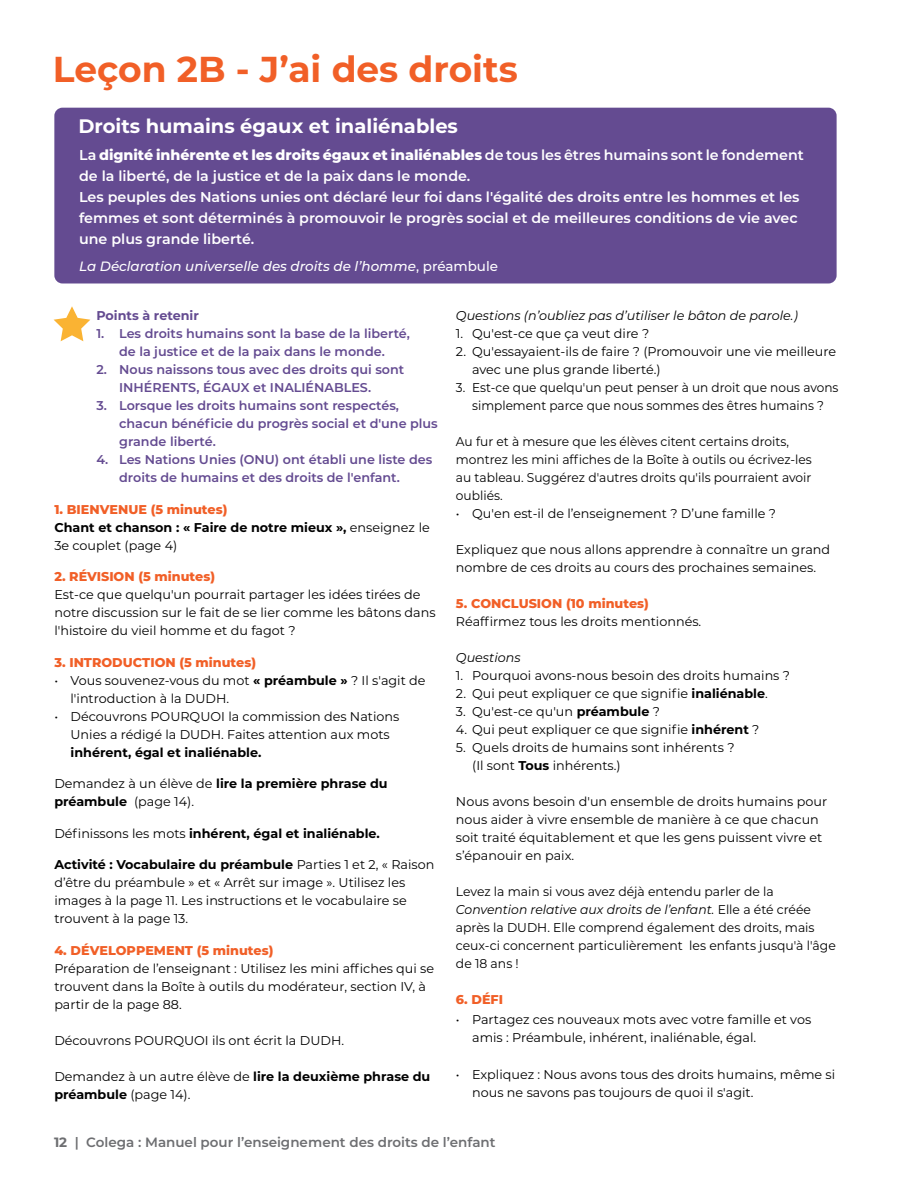
<style>
.page{position:relative;width:918px;height:1188px;background:#fff}
.page>*{position:absolute;margin:0;border:0;box-sizing:border-box;transform-origin:0 0}
.t1{font:700 36px "Montserrat";color:#f15f27}
.t2{font:700 19.5px "Montserrat";color:#fff}
.t3{font:600 14.25px/21px "Montserrat";color:#fff}
.t4{font:600 13.5px "Montserrat";color:#6d6e71}
.t5{font:italic 500 13.5px "Montserrat";color:#fff}
.t6{font:12.75px/18px "Montserrat";color:#000}
.t7{font:600 12.75px/18px "Montserrat";color:#644b91}
.t8{font:700 12.75px/18px "Montserrat";color:#000}
.t9{font:12.75px/18px "Montserrat";color:#000;scale:.96 1}
.t10{font:800 12.75px "Montserrat";color:#f15f27}
.t11{font:12.75px/18px "Montserrat";color:#000;text-align:center;scale:.95 1}
.t12{font:italic 12.75px "Montserrat";color:#000}
.t13{font:700 12.75px "Montserrat";color:#644b91}
.s1{font-weight:800}
.s2{font-style:normal}
.s3{font-weight:800;color:#f15f27}
.s4{font-weight:400}
.s5{font-weight:700}
.s6{font-style:italic}
</style>
<div class="page">
<div style="left:54px;top:108px;width:783px;height:175px;background:#644b91;border-radius:8px"></div>
<svg style="left:54px;top:306px;width:36px;height:35px"></svg>
<h1 class="t1" style="left:53px;top:43px;width:467px">Leçon 2B - J’ai des droits</h1>
<h2 class="t2" style="left:78px;top:112px;width:381px">Droits humains égaux et inaliénables</h2>
<p class="t3" style="left:79px;top:143px;width:726px">La <span class="s1">dignité inhérente et les droits égaux et inaliénables</span> de tous les êtres humains sont le fondement de la liberté, de la justice et de la paix dans le monde.<br>Les peuples des Nations unies ont déclaré leur foi dans l'égalité des droits entre les hommes et les femmes et sont déterminés à promouvoir le progrès social et de meilleures conditions de vie avec une plus grande liberté.</p>
<p class="t5" style="left:79px;top:256px;width:421px">La Déclaration universelle des droits de l’homme<span class="s2">, préambule</span></p>
<p class="t13" style="left:96px;top:306px;width:104px">Points à retenir</p>
<p class="t7" style="left:96px;top:324px;width:315px;text-align:center">1. Les droits humains sont la base de la liberté, de la justice et de la paix dans le monde.</p>
<p class="t7" style="left:119px;top:360px;width:287px;text-indent:-23px">2. Nous naissons tous avec des droits qui sont<br>INHÉRENTS, ÉGAUX et INALIÉNABLES.</p>
<p class="t7" style="left:119px;top:396px;width:320px;text-indent:-23px">3. Lorsque les droits humains sont respectés, chacun bénéficie du progrès social et d'une plus grande liberté.</p>
<p class="t7" style="left:119px;top:450px;width:315px;text-indent:-23px">4. Les Nations Unies (ONU) ont établi une liste des droits de humains et des droits de l'enfant.</p>
<p class="t8" style="left:54px;top:500px;width:377px"><span class="s3">1. BIENVENUE (5 minutes)<br></span>Chant et chanson : « Faire de notre mieux », <span class="s4">enseignez le<br>3e couplet (page 4)</span></p>
<p class="t10" style="left:54px;top:567px;width:162px">2. RÉVISION (5 minutes)</p>
<p class="t6" style="left:54px;top:585px;width:383px">Est-ce que quelqu'un pourrait partager les idées tirées de notre discussion sur le fait de se lier comme les bâtons dans l'histoire du vieil homme et du fagot ?</p>
<p class="t10" style="left:54px;top:653px;width:203px">3. INTRODUCTION (5 minutes)</p>
<p class="t6" style="left:71px;top:671px;width:357px;text-indent:-16px">• Vous souvenez-vous du mot <span class="s5">« préambule »</span> ? Il s'agit de l'introduction à la DUDH.</p>
<p class="t6" style="left:54px;top:707px;width:346px;text-align:center">• Découvrons POURQUOI la commission des Nations<br>Unies a rédigé la DUDH. Faites attention aux mots</p>
<p class="t8" style="left:71px;top:743px;width:192px">inhérent, égal et inaliénable.</p>
<p class="t8" style="left:54px;top:774px;width:335px"><span class="s4">Demandez à un élève de</span> lire la première phrase du préambule <span class="s4">(page 14).</span></p>
<p class="t8" style="left:54px;top:824px;width:327px"><span class="s4">Définissons les mots</span> inhérent, égal et inaliénable.</p>
<p class="t6" style="left:54px;top:855px;width:381px"><span class="s5">Activité : Vocabulaire du préambule</span> Parties 1 et 2, « Raison d’être du préambule » et « Arrêt sur image ». Utilisez les images à la page 11. Les instructions et le vocabulaire se trouvent à la page 13.</p>
<p class="t10" style="left:54px;top:941px;width:221px">4. DÉVELOPPEMENT (5 minutes)</p>
<p class="t6" style="left:54px;top:959px;width:381px">Préparation de l’enseignant : Utilisez les mini affiches qui se trouvent dans la Boîte à outils du modérateur, section IV, à partir de la page 88.</p>
<p class="t6" style="left:54px;top:1031px;width:291px">Découvrons POURQUOI ils ont écrit la DUDH.</p>
<p class="t6" style="left:54px;top:1067px;width:378px">Demandez à un autre élève de <span class="s5">lire la deuxième phrase du préambule</span> (page 14).</p>
<p class="t12" style="left:456px;top:307px;width:343px">Questions (n’oubliez pas d’utiliser le bâton de parole.)</p>
<p class="t6" style="left:456px;top:324px;width:195px">1. Qu'est-ce que ça veut dire ?</p>
<p class="t6" style="left:472px;top:342px;width:366px;text-indent:-16px">2. Qu'essayaient-ils de faire ? (Promouvoir une vie meilleure avec une plus grande liberté.)</p>
<p class="t11" style="left:456px;top:378px;width:404px">3. Est-ce que quelqu'un peut penser à un droit que nous avons simplement parce que nous sommes des êtres humains ?</p>
<p class="t9" style="left:456px;top:432px;width:372px">Au fur et à mesure que les élèves citent certains droits, montrez les mini affiches de la Boîte à outils ou écrivez-les au tableau. Suggérez d'autres droits qu'ils pourraient avoir oubliés.</p>
<p class="t6" style="left:456px;top:504px;width:322px">• Qu'en est-il de l’enseignement ? D’une famille ?</p>
<p class="t6" style="left:456px;top:540px;width:376px">Expliquez que nous allons apprendre à connaître un grand nombre de ces droits au cours des prochaines semaines.</p>
<p class="t10" style="left:456px;top:594px;width:194px">5. CONCLUSION (10 minutes)</p>
<p class="t6" style="left:456px;top:612px;width:247px">Réaffirmez tous les droits mentionnés.</p>
<p class="t12" style="left:456px;top:649px;width:66px">Questions</p>
<p class="t6" style="left:456px;top:666px;width:336px">1. Pourquoi avons-nous besoin des droits humains ?</p>
<p class="t6" style="left:456px;top:684px;width:313px">2. Qui peut expliquer ce que signifie <span class="s5">inaliénable</span>.</p>
<p class="t6" style="left:456px;top:702px;width:206px">3. Qu'est-ce qu'un <span class="s5">préambule</span> ?</p>
<p class="t6" style="left:456px;top:720px;width:305px">4. Qui peut expliquer ce que signifie <span class="s5">inhérent</span> ?</p>
<p class="t6" style="left:472px;top:738px;width:264px;text-indent:-16px">5. Quels droits de humains sont inhérents ? (Il sont <span class="s5">Tous</span> inhérents.)</p>
<p class="t6" style="left:456px;top:792px;width:373px">Nous avons besoin d'un ensemble de droits humains pour nous aider à vivre ensemble de manière à ce que chacun soit traité équitablement et que les gens puissent vivre et s’épanouir en paix.</p>
<p class="t6" style="left:456px;top:882px;width:381px">Levez la main si vous avez déjà entendu parler de la <span class="s6">Convention relative aux droits de l’enfant.</span> Elle a été créée après la DUDH. Elle comprend également des droits, mais ceux-ci concernent particulièrement les enfants jusqu'à l'âge de 18 ans !</p>
<p class="t10" style="left:456px;top:990px;width:49px">6. DÉFI</p>
<p class="t6" style="left:472px;top:1010px;width:341px;text-indent:-16px">• Partagez ces nouveaux mots avec votre famille et vos amis : Préambule, inhérent, inaliénable, égal.</p>
<p class="t6" style="left:472px;top:1065px;width:365px;text-indent:-16px">• Expliquez : Nous avons tous des droits humains, même si nous ne savons pas toujours de quoi il s'agit.</p>
<p class="t4" style="left:54px;top:1133px;width:443px"><span class="s5">12</span> | Colega : Manuel pour l’enseignement des droits de l’enfant</p>
</div>
